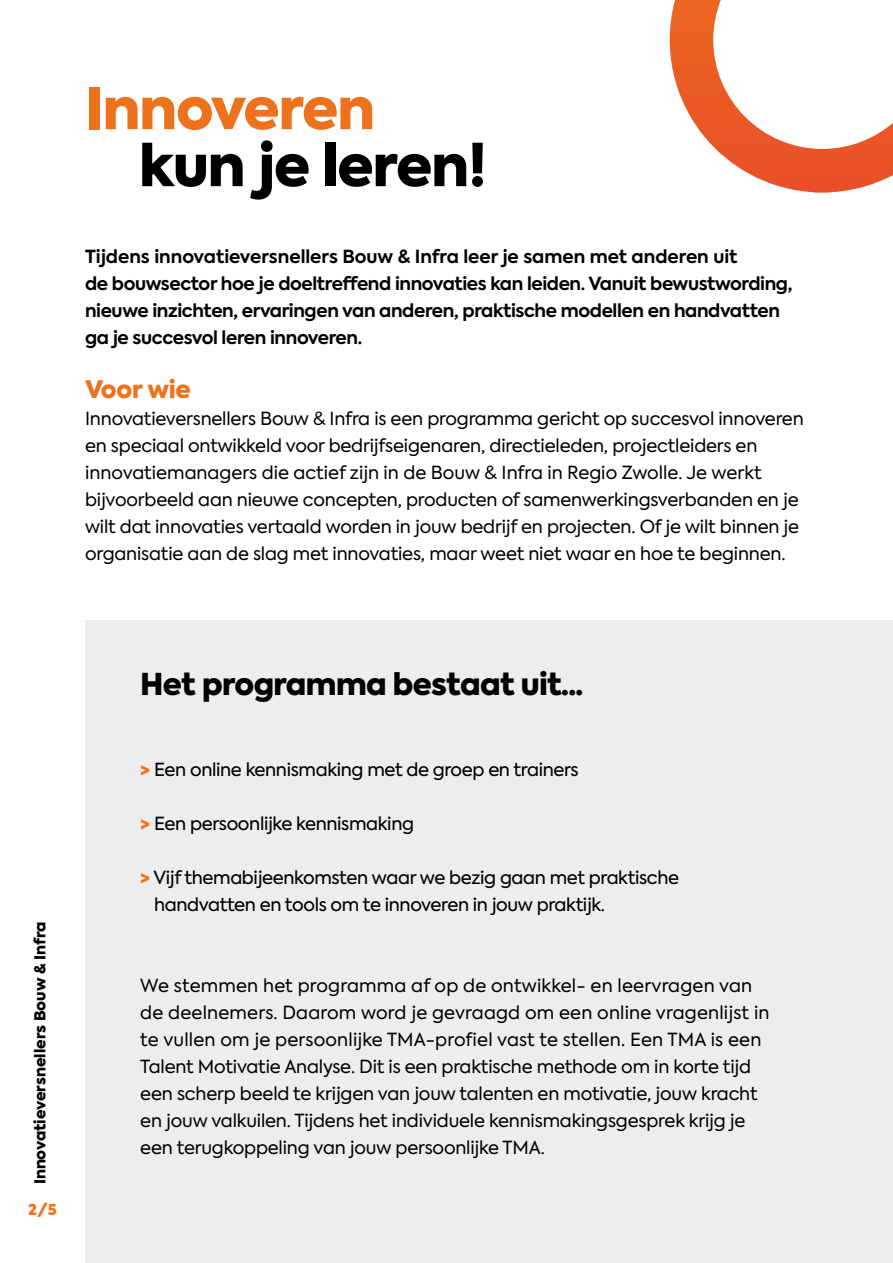
<style>
.page{position:relative;width:893px;height:1263px;background:#fff}
.page>*{position:absolute;margin:0;border:0;box-sizing:border-box;transform-origin:0 0}
.t1{font:900 57px "Axiforma";letter-spacing:-.02em;color:#000}
.t2{font:900 57px "Axiforma";letter-spacing:-.025em;color:#ee721b}
.t3{font:900 30px "Axiforma";letter-spacing:-.02em;color:#000}
.t4{font:900 24px "Axiforma";letter-spacing:-.01em;color:#ee721b}
.t5{font:18px/27px "Axiforma";letter-spacing:-.01em;color:#000}
.t6{font:700 18px/27px "Axiforma";letter-spacing:-.02em;color:#000}
.t7{font:18px/27px "Axiforma";letter-spacing:-.02em;color:#000}
.t8{font:900 15px "Axiforma";color:#000}
.t9{font:900 15px "Axiforma";color:#ee721b}
.s1{font-weight:900;color:#ee721b}
</style>
<div class="page">
<svg style="left:670px;top:0;width:223px;height:192px"></svg>
<div style="left:85px;top:621px;width:808px;height:642px;background:#ededed"></div>
<h1 class="t2" style="left:85px;top:68px;width:292px">Innoveren</h1>
<h1 class="t1" style="left:139px;top:125px;width:349px">kun je leren!</h1>
<p class="t6" style="left:85px;top:243px;width:709px">Tijdens innovatieversnellers Bouw &amp; Infra leer je samen met anderen uit<br>de bouwsector hoe je doeltreffend innovaties kan leiden. Vanuit bewustwording, nieuwe inzichten, ervaringen van anderen, praktische modellen en handvatten ga je succesvol leren innoveren.</p>
<h3 class="t4" style="left:85px;top:372px;width:107px">Voor wie</h3>
<p class="t5" style="left:85px;top:405px;width:720px">Innovatieversnellers Bouw &amp; Infra is een programma gericht op succesvol innoveren en speciaal ontwikkeld voor bedrijfseigenaren, directieleden, projectleiders en innovatiemanagers die actief zijn in de Bouw &amp; Infra in Regio Zwolle. Je werkt bijvoorbeeld aan nieuwe concepten, producten of samenwerkingsverbanden en je wilt dat innovaties vertaald worden in jouw bedrijf en projecten. Of je wilt binnen je organisatie aan de slag met innovaties, maar weet niet waar en hoe te beginnen.</p>
<p class="t8" style="left:29px;top:1184px;width:264px;rotate:-90deg">Innovatieversnellers Bouw &amp; Infra</p>
<p class="t9" style="left:28px;top:1198px;width:30px">2/5</p>
<h2 class="t3" style="left:140px;top:662px;width:445px">Het programma bestaat uit...</h2>
<p class="t7" style="left:140px;top:756px;width:440px"><span class="s1">&gt;</span> Een online kennismaking met de groep en trainers</p>
<p class="t7" style="left:140px;top:810px;width:275px"><span class="s1">&gt;</span> Een persoonlijke kennismaking</p>
<p class="t7" style="left:154px;top:864px;width:526px;text-indent:-14px"><span class="s1">&gt;</span> Vijf themabijeenkomsten waar we bezig gaan met praktische handvatten en tools om te innoveren in jouw praktijk.</p>
<p class="t5" style="left:140px;top:972px;width:631px">We stemmen het programma af op de ontwikkel- en leervragen van de deelnemers. Daarom word je gevraagd om een online vragenlijst in te vullen om je persoonlijke TMA-profiel vast te stellen. Een TMA is een Talent Motivatie Analyse. Dit is een praktische methode om in korte tijd een scherp beeld te krijgen van jouw talenten en motivatie, jouw kracht en jouw valkuilen. Tijdens het individuele kennismakingsgesprek krijg je een terugkoppeling van jouw persoonlijke TMA.</p>
</div>
